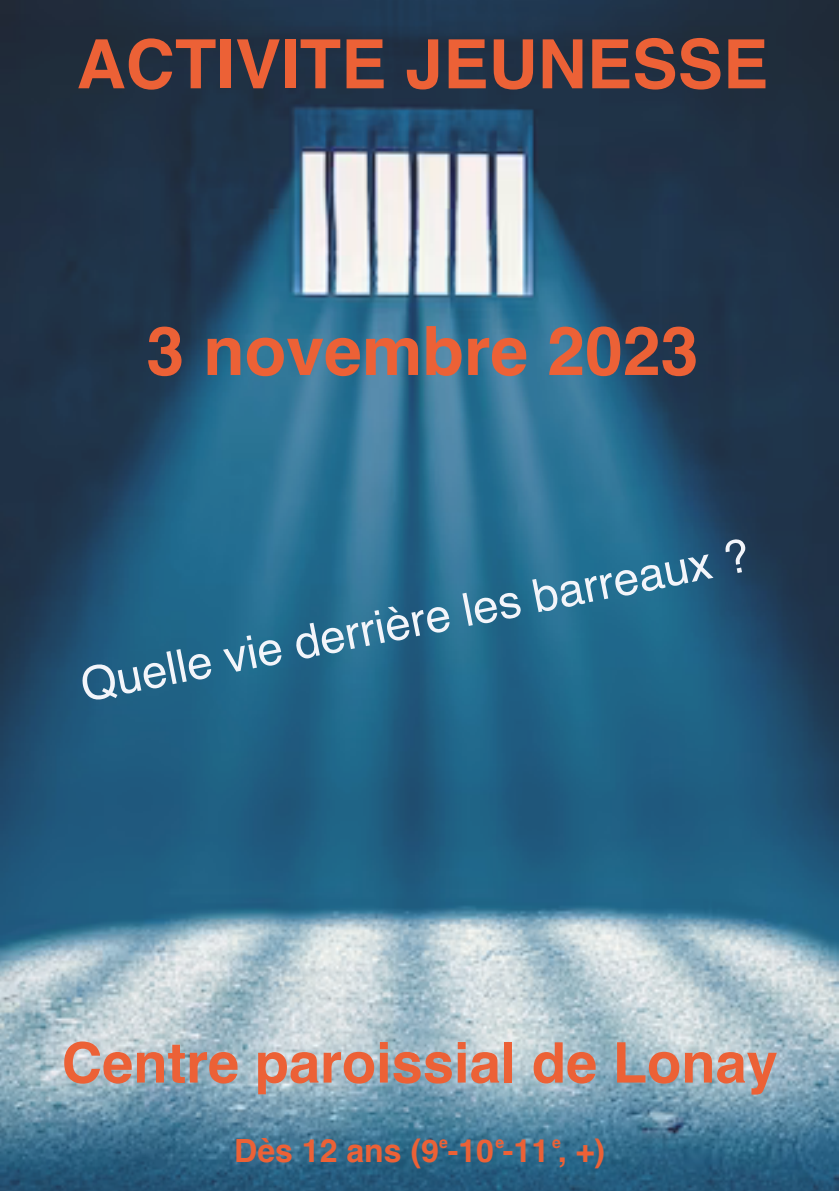
<style>
.page{position:relative;width:839px;height:1191px;background:#fff}
.page>*{position:absolute;margin:0;border:0;box-sizing:border-box;transform-origin:0 0}
.t1{font:700 68px "Helvetica";color:#ec6136}
.t2{font:700 56px "Helvetica";color:#ec6136}
.t3{font:46px "Helvetica";color:#f3f5fa}
.t4{font:700 32px "Helvetica";color:#ec6136}
.t5{font:700 15.8px "Helvetica";color:#ec6136}
</style>
<div class="page">
<img style="left:0;top:0;width:838px;height:1191px">
<p class="t1" style="left:77px;top:36px;width:693px">ACTIVITE JEUNESSE</p>
<p class="t1" style="left:146px;top:323px;width:553px">3 novembre 2023</p>
<p class="t3" style="left:77px;top:666px;width:681px;rotate:-11deg">Quelle vie derrière les barreaux ?</p>
<p class="t2" style="left:62px;top:1039px;width:717px">Centre paroissial de Lonay</p>
<p class="t4" style="left:234px;top:1137px;width:372px">Dès 12 ans (9 -10 -11 , +)</p>
<p class="t5" style="left:439px;top:1136px;width:10px">e</p>
<p class="t5" style="left:495px;top:1136px;width:10px">e</p>
<p class="t5" style="left:552px;top:1136px;width:10px">e</p>
</div>
